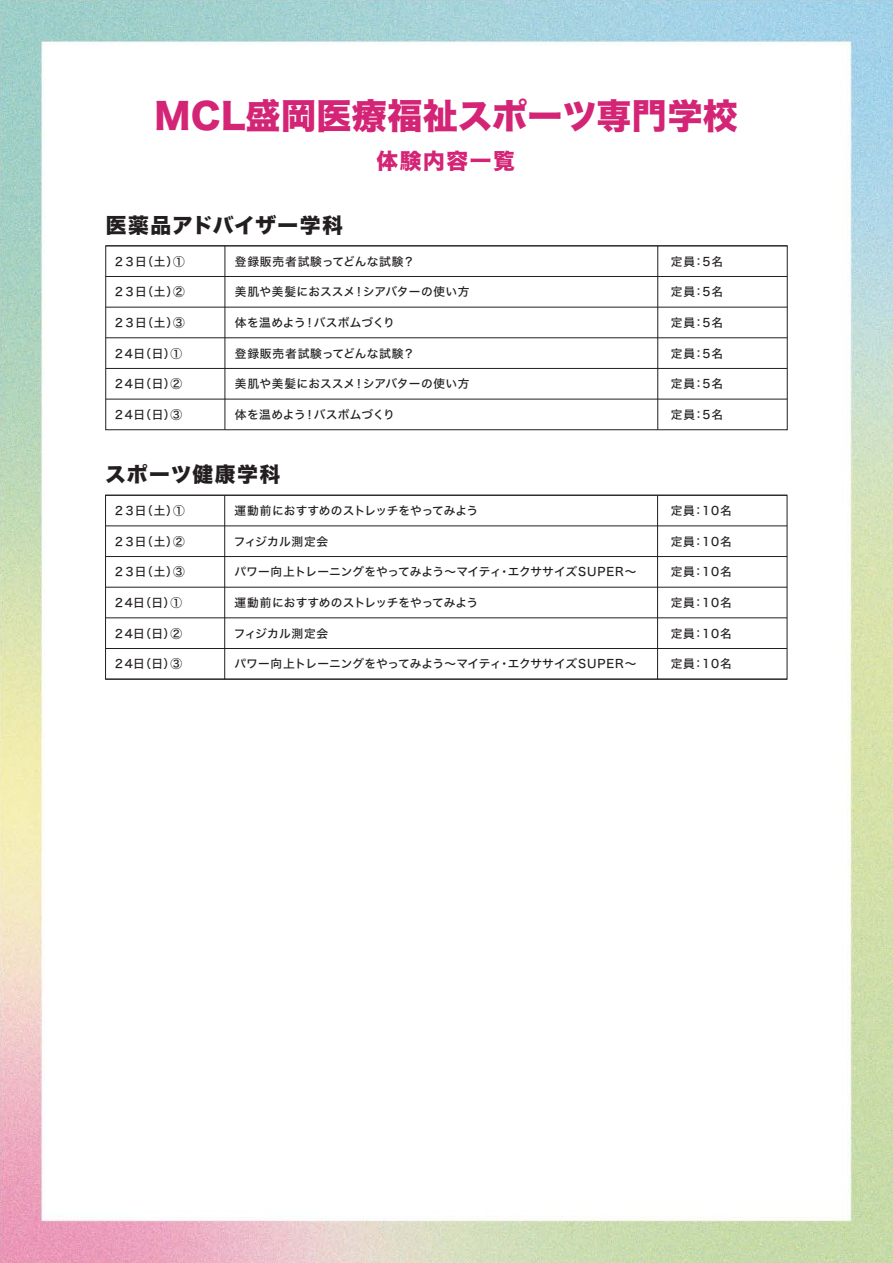
<style>
.page{position:relative;width:893px;height:1263px;background:#fff}
.page>*{position:absolute;margin:0;border:0;box-sizing:border-box;transform-origin:0 0}
.t1{font:35.1px "Hiragino Sans W8";letter-spacing:.01em;color:#d42476}
.t2{font:21.6px "Hiragino Sans W8";letter-spacing:.075em;color:#d42476}
.t3{font:20.7px "Hiragino Sans W8";letter-spacing:.075em;color:#231f20}
.t4{font:11.7px "Hiragino Sans W5";letter-spacing:.015em;color:#231f20}
.t5{font:11.7px "Hiragino Sans W5";letter-spacing:.045em;color:#231f20}
.t6{font:11.7px "Hiragino Sans W5";letter-spacing:.075em;color:#231f20}
</style>
<div class="page">
<img style="left:0;top:0;width:893px;height:1263px">
<hr style="left:225px;top:246px;width:1px;height:184px;background:#231f20">
<hr style="left:657px;top:246px;width:1px;height:184px;background:#231f20">
<hr style="left:106px;top:276px;width:681px;height:1px;background:#231f20">
<hr style="left:106px;top:307px;width:681px;height:1px;background:#231f20">
<hr style="left:106px;top:337px;width:681px;height:1px;background:#231f20">
<hr style="left:106px;top:368px;width:681px;height:1px;background:#231f20">
<hr style="left:106px;top:399px;width:681px;height:1px;background:#231f20">
<div style="left:106px;top:246px;width:681px;height:184px;border:1px solid #231f20"></div>
<hr style="left:224px;top:495px;width:1px;height:184px;background:#231f20">
<hr style="left:657px;top:495px;width:1px;height:184px;background:#231f20">
<hr style="left:106px;top:526px;width:681px;height:1px;background:#231f20">
<hr style="left:106px;top:556px;width:681px;height:1px;background:#231f20">
<hr style="left:106px;top:587px;width:681px;height:1px;background:#231f20">
<hr style="left:106px;top:618px;width:681px;height:1px;background:#231f20">
<hr style="left:106px;top:648px;width:681px;height:1px;background:#231f20">
<hr style="left:106px;top:679px;width:681px;height:1px;background:#231f20">
<div style="left:105px;top:495px;width:682px;height:184px;border:1px solid #231f20"></div>
<h1 class="t1" style="left:155px;top:97px;width:585px">MCL盛岡医療福祉スポーツ専門学校</h1>
<h2 class="t2" style="left:377px;top:148px;width:140px">体験内容一覧</h2>
<h3 class="t3" style="left:106px;top:213px;width:239px">医薬品アドバイザー学科</h3>
<p class="t4" style="left:113px;top:251px;width:73px">２３日（土）①</p>
<p class="t4" style="left:113px;top:281px;width:73px">２３日（土）②</p>
<p class="t4" style="left:113px;top:312px;width:73px">２３日（土）③</p>
<p class="t4" style="left:113px;top:343px;width:70px">２4日（日）①</p>
<p class="t4" style="left:113px;top:373px;width:70px">２4日（日）②</p>
<p class="t4" style="left:113px;top:404px;width:70px">２4日（日）③</p>
<p class="t6" style="left:235px;top:251px;width:181px">登録販売者試験ってどんな試験？</p>
<p class="t5" style="left:235px;top:281px;width:236px">美肌や美髪におススメ！シアバターの使い方</p>
<p class="t4" style="left:235px;top:312px;width:162px">体を温めよう！バスボムづくり</p>
<p class="t6" style="left:235px;top:343px;width:181px">登録販売者試験ってどんな試験？</p>
<p class="t5" style="left:235px;top:373px;width:236px">美肌や美髪におススメ！シアバターの使い方</p>
<p class="t4" style="left:235px;top:404px;width:162px">体を温めよう！バスボムづくり</p>
<h3 class="t3" style="left:105px;top:463px;width:177px">スポーツ健康学科</h3>
<p class="t4" style="left:113px;top:500px;width:73px">２３日（土）①</p>
<p class="t4" style="left:113px;top:531px;width:73px">２３日（土）②</p>
<p class="t4" style="left:113px;top:561px;width:73px">２３日（土）③</p>
<p class="t4" style="left:113px;top:592px;width:70px">２4日（日）①</p>
<p class="t4" style="left:113px;top:623px;width:70px">２4日（日）②</p>
<p class="t4" style="left:113px;top:653px;width:70px">２4日（日）③</p>
<p class="t4" style="left:235px;top:500px;width:245px">運動前におすすめのストレッチをやってみよう</p>
<p class="t4" style="left:234px;top:531px;width:96px">フィジカル測定会</p>
<p class="t4" style="left:234px;top:561px;width:404px">パワー向上トレーニングをやってみよう～マイティ・エクササイズSUPER～</p>
<p class="t4" style="left:235px;top:592px;width:245px">運動前におすすめのストレッチをやってみよう</p>
<p class="t4" style="left:234px;top:623px;width:96px">フィジカル測定会</p>
<p class="t4" style="left:234px;top:653px;width:404px">パワー向上トレーニングをやってみよう～マイティ・エクササイズSUPER～</p>
<p class="t4" style="left:671px;top:251px;width:54px">定員：5名</p>
<p class="t4" style="left:671px;top:281px;width:54px">定員：5名</p>
<p class="t4" style="left:671px;top:312px;width:54px">定員：5名</p>
<p class="t4" style="left:671px;top:343px;width:54px">定員：5名</p>
<p class="t4" style="left:671px;top:373px;width:54px">定員：5名</p>
<p class="t4" style="left:671px;top:404px;width:54px">定員：5名</p>
<p class="t4" style="left:671px;top:500px;width:63px">定員：10名</p>
<p class="t4" style="left:671px;top:531px;width:63px">定員：10名</p>
<p class="t4" style="left:671px;top:561px;width:63px">定員：10名</p>
<p class="t4" style="left:671px;top:592px;width:63px">定員：10名</p>
<p class="t4" style="left:671px;top:623px;width:63px">定員：10名</p>
<p class="t4" style="left:671px;top:653px;width:63px">定員：10名</p>
</div>
